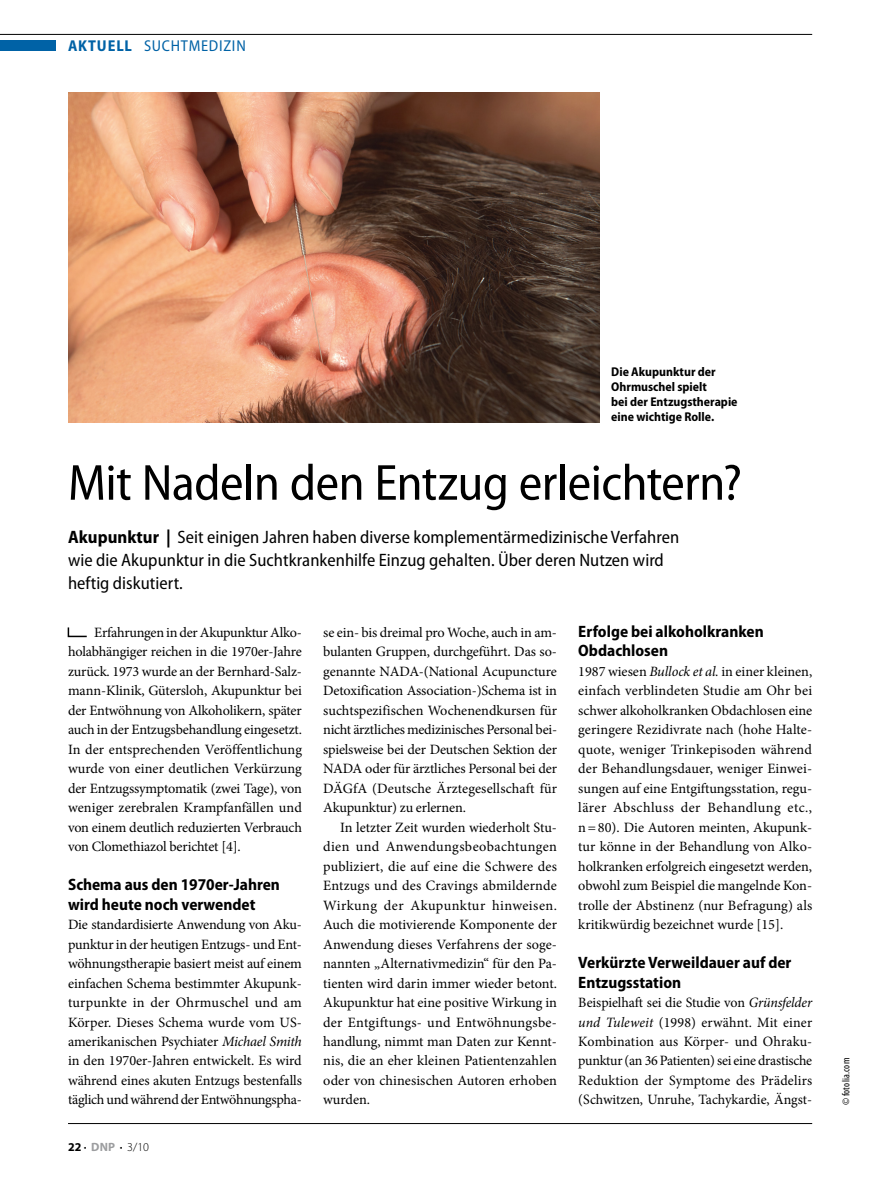
<style>
.page{position:relative;width:893px;height:1187px;background:#fff}
.page>*{position:absolute;margin:0;border:0;box-sizing:border-box;transform-origin:0 0}
.t1{font:semi-condensed 51px "Myriad Pro";letter-spacing:-.01em;color:#000}
.t2{font:semi-condensed 18px/22.5px "Myriad Pro";letter-spacing:.005em;color:#000}
.t3{font:700 semi-condensed 16.5px/19.5px "Myriad Pro";color:#000}
.t4{font:semi-condensed 15.75px "Myriad Pro";letter-spacing:.04em;color:#0062a6}
.t5{font:14.25px/19.5px "Minion Pro";color:#000;text-align:justify}
.t6{font:700 semi-condensed 12.75px/15px "Myriad Pro";color:#000}
.t7{font:300 12px "Myriad Pro";color:#000}
.t8{font:condensed 10.5px "Myriad Pro";letter-spacing:.02em;color:#000}
.s1{font-weight:700}
.s2{font-style:italic}
.s3{font-weight:600}
.s4{font-weight:700;color:#9c9d9f}
</style>
<div class="page">
<hr style="left:0;top:34px;width:812px;height:1px;background:#000">
<div style="left:0;top:40px;width:55px;height:11px;background:#0062a6"></div>
<svg style="left:67px;top:627px;width:20px;height:11px"></svg>
<img style="left:68px;top:92px;width:532px;height:330px">
<hr style="left:68px;top:1123px;width:744px;height:1px;background:#000">
<p class="t4" style="left:68px;top:40px;width:179px"><span class="s1">AKTUELL</span> SUCHTMEDIZIN</p>
<p class="t6" style="left:611px;top:365px;width:128px">Die Akupunktur der<br>Ohrmuschel spielt<br>bei der Entzugstherapie eine wichtige Rolle.</p>
<h1 class="t1" style="left:68px;top:463px;width:675px">Mit Nadeln den Entzug erleichtern?</h1>
<p class="t2" style="left:68px;top:527px;width:613px"><span class="s1">Akupunktur |</span> Seit einigen Jahren haben diverse komplementärmedizinische Verfahren wie die Akupunktur in die Suchtkrankenhilfe Einzug gehalten. Über deren Nutzen wird heftig diskutiert.</p>
<p class="t5" style="left:68px;top:623px;width:235px;text-indent:26px">Erfahrungen in der Akupunktur Alko&shy;hol abhängiger reichen in die 1970er-Jahre zurück. 1973 wurde an der Bernhard-Salz&shy;mann-Klinik, Gütersloh, Akupunktur bei der Entwöhnung von Alkoholikern, später auch in der Entzugsbehandlung eingesetzt.<br>In der entsprechenden Veröffentlichung wurde von einer deutlichen Verkürzung der Entzugssymptomatik (zwei Tage), von weniger zerebralen Krampfanfällen und von einem deutlich reduzierten Verbrauch von Clomethiazol berichtet [4].</p>
<p class="t3" style="left:68px;top:876px;width:213px">Schema aus den 1970er-Jahren wird heute noch verwendet</p>
<p class="t5" style="left:68px;top:915px;width:235px">Die standardisierte Anwendung von Aku&shy;punktur in der heutigen Entzugs- und Ent&shy;wöhnungstherapie basiert meist auf einem einfachen Schema bestimmter Akupunk&shy;turpunkte in der Ohrmuschel und am Körper. Dieses Schema wurde vom US&shy;amerikanischen Psychiater <span class="s2">Michael Smith </span>in den 1970er-Jahren entwickelt. Es wird während eines akuten Entzugs bestenfalls täglich und während der Entwöhnungspha-</p>
<p class="t3" style="left:578px;top:623px;width:187px">Erfolge bei alkoholkranken<br>Obdachlosen</p>
<p class="t5" style="left:578px;top:662px;width:235px">1987 wiesen <span class="s2">Bullock et al.</span> in einer kleinen, einfach verblindeten Studie am Ohr bei schwer alkoholkranken Obdachlosen eine geringere Rezidivrate nach (hohe Halte&shy;quote, weniger Trinkepisoden während der Behandlungsdauer, weniger Einwei&shy;sungen auf eine Entgiftungsstation, regu&shy;lärer Abschluss der Behandlung etc., n = 80). Die Autoren meinten, Akupunk&shy;tur könne in der Behandlung von Alko&shy;holkranken erfolgreich eingesetzt werden, obwohl zum Beispiel die mangelnde Kon&shy;trolle der Abstinenz (nur Befragung) als kritikwürdig bezeichnet wurde [15].</p>
<p class="t3" style="left:578px;top:954px;width:215px">Verkürzte Verweildauer auf der<br>Entzugsstation</p>
<p class="t5" style="left:578px;top:993px;width:235px">Beispielhaft sei die Studie von <span class="s2">Grünsfelder und Tuleweit</span> (1998) erwähnt. Mit einer Kombination aus Körper- und Ohraku&shy;punktur (an 36 Patienten) sei eine drastische Reduktion der Symptome des Prädelirs (Schwitzen, Unruhe, Tachykardie, Ängst-</p>
<p class="t5" style="left:323px;top:623px;width:235px">se ein- bis dreimal pro Woche, auch in am&shy;bulanten Gruppen, durchgeführt. Das so&shy;genannte NADA-(National Acupuncture Detoxification Association-)Schema ist in suchtspezifischen Wochenendkursen für nicht ärztliches medizinisches Personal bei&shy;spielsweise bei der Deutschen Sektion der NADA oder für ärztliches Personal bei der DÄGfA (Deutsche Ärztegesellschaft für Akupunktur) zu erlernen.</p>
<p class="t5" style="left:323px;top:818px;width:235px;text-indent:17px">In letzter Zeit wurden wiederholt Stu&shy;dien und Anwendungsbeobachtungen publiziert, die auf eine die Schwere des Entzugs und des Cravings abmildernde Wirkung der Akupunktur hinweisen.<br>Auch die motivierende Komponente der Anwendung dieses Verfahrens der soge&shy;nannten „Alternativmedizin“ für den Pa&shy;tienten wird darin immer wieder betont.<br>Akupunktur hat eine positive Wirkung in der Entgiftungs- und Entwöhnungsbe&shy;handlung, nimmt man Daten zur Kennt&shy;nis, die an eher kleinen Patientenzahlen oder von chinesischen Autoren erhoben wurden.</p>
<p class="t7" style="left:68px;top:1142px;width:83px"><span class="s1">22</span> <span class="s3">·</span> <span class="s4">DNP</span> <span class="s3">·</span> 3/10</p>
<p class="t8" style="left:842px;top:1105px;width:49px;rotate:-90deg">© fotolia.com</p>
</div>
